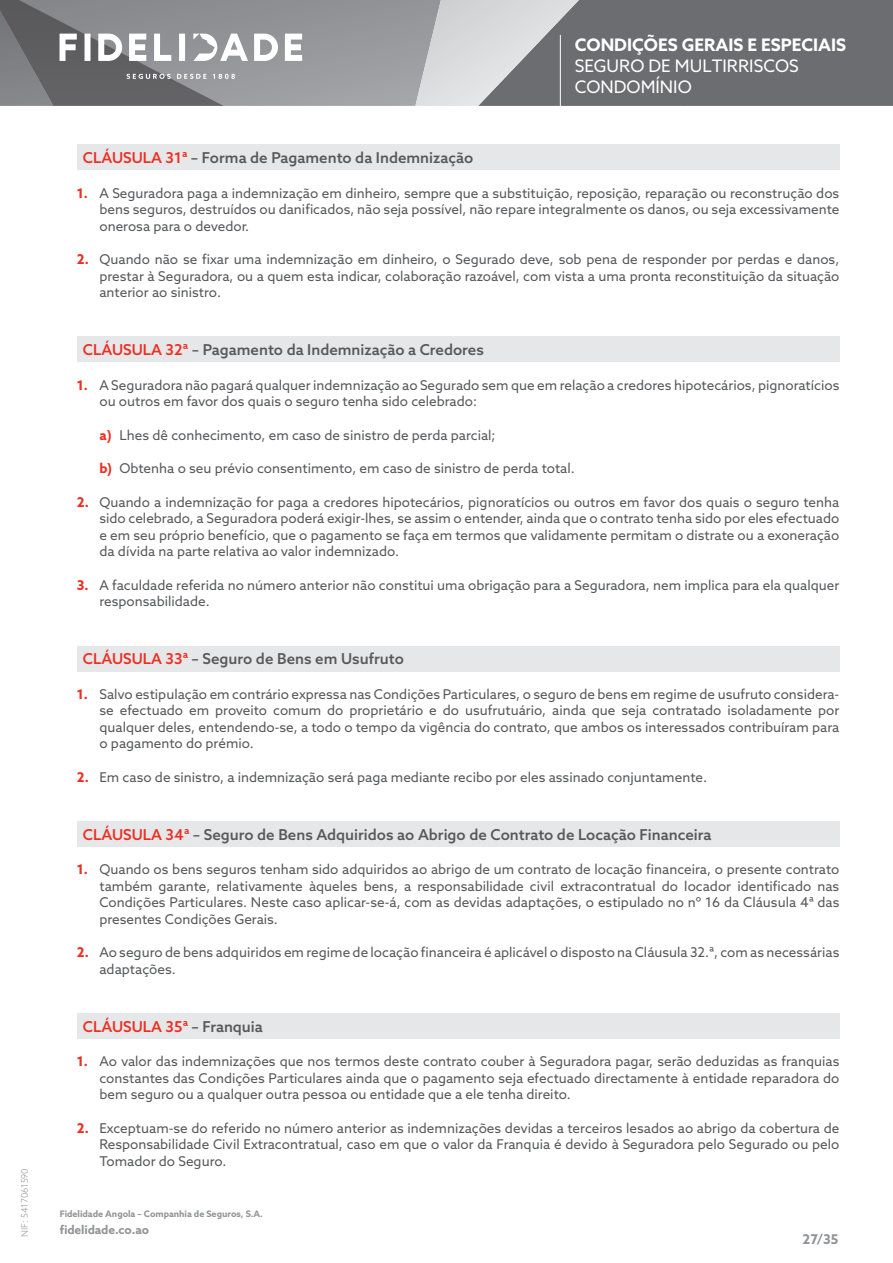
<style>
.page{position:relative;width:893px;height:1263px;background:#fff}
.page>*{position:absolute;margin:0;border:0;box-sizing:border-box;transform-origin:0 0}
.t1{font:17.25px/20.7px "Azo Sans";color:#fff}
.t2{font:700 17.25px "Azo Sans";color:#fff}
.clausula{font:500 15px "Azo Sans";color:#57585a}
.clausula-2{font:500 15px "Azo Sans";color:#ee2e22}
.Texto_Normal{font:13.5px/16.5px "Azo Sans";color:#57585a;text-align:justify}
.t3{font:700 13.5px "Azo Sans";color:#939598}
.t4{font:700 12px "Azo Sans";letter-spacing:-.01em;color:#939598}
.t5{font:700 9px "Azo Sans";letter-spacing:-.005em;color:#939598}
.t6{font:300 9px "Azo Sans";letter-spacing:-.005em;color:#939598}
.s1{color:#ee2e22}
.s2{font-weight:700;color:#ee2e22}
.s3{color:#57585a}
</style>
<div class="page">
<svg style="left:302px;top:0;width:113px;height:106px;background:#999a9e"></svg>
<svg style="left:415px;top:0;width:478px;height:106px;background:#848588"></svg>
<svg style="left:0;top:0;width:302px;height:106px;background:#8b8d8f"></svg>
<hr style="left:560px;top:35px;width:1px;height:72px;background:#fff">
<div style="left:77px;top:145px;width:762px;height:25px;background:#e6e7e9"></div>
<div style="left:77px;top:337px;width:762px;height:25px;background:#e6e7e9"></div>
<div style="left:77px;top:646px;width:762px;height:25px;background:#e6e7e9"></div>
<div style="left:77px;top:821px;width:762px;height:26px;background:#e6e7e9"></div>
<div style="left:77px;top:1013px;width:762px;height:26px;background:#e6e7e9"></div>
<p class="t6" style="left:19px;top:1237px;width:70px;rotate:-90deg">NIF: 5417061590</p>
<p class="t2" style="left:575px;top:34px;width:273px">CONDIÇÕES GERAIS E ESPECIAIS</p>
<p class="t1" style="left:575px;top:55px;width:226px">SEGURO DE MULTIRRISCOS<br>CONDOMÍNIO</p>
<p class="clausula" style="left:83px;top:148px;width:392px"><span class="s1">CLÁUSULA 31ª</span> – Forma de Pagamento da Indemnização</p>
<p class="Texto_Normal" style="left:99px;top:184px;width:741px;text-indent:-22px"><span class="s2">1.</span> A Seguradora paga a indemnização em dinheiro, sempre que a substituição, reposição, reparação ou reconstrução dos bens seguros, destruídos ou danificados, não seja possível, não repare integralmente os danos, ou seja excessivamente onerosa para o devedor.</p>
<p class="Texto_Normal" style="left:99px;top:251px;width:741px;text-indent:-22px"><span class="s2">2.</span> Quando não se fixar uma indemnização em dinheiro, o Segurado deve, sob pena de responder por perdas e danos, prestar à Seguradora, ou a quem esta indicar, colaboração razoável, com vista a uma pronta reconstituição da situação anterior ao sinistro.</p>
<p class="clausula" style="left:83px;top:340px;width:402px"><span class="s1">CLÁUSULA 32ª</span> – Pagamento da Indemnização a Credores</p>
<p class="Texto_Normal" style="left:99px;top:376px;width:741px;text-indent:-22px"><span class="s2">1.</span> A Seguradora não pagará qualquer indemnização ao Segurado sem que em relação a credores hipotecários, pignoratícios ou outros em favor dos quais o seguro tenha sido celebrado:</p>
<p class="Texto_Normal" style="left:99px;top:426px;width:398px"><span class="s2">a)</span> Lhes dê conhecimento, em caso de sinistro de perda parcial;</p>
<p class="Texto_Normal" style="left:99px;top:460px;width:477px"><span class="s2">b)</span> Obtenha o seu prévio consentimento, em caso de sinistro de perda total.</p>
<p class="Texto_Normal" style="left:99px;top:493px;width:741px;text-indent:-22px"><span class="s2">2.</span> Quando a indemnização for paga a credores hipotecários, pignoratícios ou outros em favor dos quais o seguro tenha sido celebrado, a Seguradora poderá exigir-lhes, se assim o entender, ainda que o contrato tenha sido por eles efectuado e em seu próprio benefício, que o pagamento se faça em termos que validamente permitam o distrate ou a exoneração da dívida na parte relativa ao valor indemnizado.</p>
<p class="Texto_Normal" style="left:99px;top:576px;width:741px;text-indent:-22px"><span class="s2">3.</span> A faculdade referida no número anterior não constitui uma obrigação para a Seguradora, nem implica para ela qualquer responsabilidade.</p>
<p class="clausula" style="left:83px;top:649px;width:322px"><span class="s1">CLÁUSULA 33ª</span> – Seguro de Bens em Usufruto</p>
<p class="Texto_Normal" style="left:99px;top:685px;width:741px;text-indent:-22px"><span class="s2">1.</span> Salvo estipulação em contrário expressa nas Condições Particulares, o seguro de bens em regime de usufruto considera&shy;se efectuado em proveito comum do proprietário e do usufrutuário, ainda que seja contratado isoladamente por qualquer deles, entendendo-se, a todo o tempo da vigência do contrato, que ambos os interessados contribuíram para o pagamento do prémio.</p>
<p class="Texto_Normal" style="left:77px;top:768px;width:632px"><span class="s2">2.</span> Em caso de sinistro, a indemnização será paga mediante recibo por eles assinado conjuntamente.</p>
<p class="clausula" style="left:83px;top:825px;width:630px"><span class="s1">CLÁUSULA 34ª</span> – Seguro de Bens Adquiridos ao Abrigo de Contrato de Locação Financeira</p>
<p class="Texto_Normal" style="left:99px;top:861px;width:741px;text-indent:-22px"><span class="s2">1.</span> Quando os bens seguros tenham sido adquiridos ao abrigo de um contrato de locação financeira, o presente contrato também garante, relativamente àqueles bens, a responsabilidade civil extracontratual do locador identificado nas Condições Particulares. Neste caso aplicar-se-á, com as devidas adaptações, o estipulado no nº 16 da Cláusula 4ª das presentes Condições Gerais.</p>
<p class="Texto_Normal" style="left:99px;top:944px;width:741px;text-indent:-22px"><span class="s2">2.</span> Ao seguro de bens adquiridos em regime de locação financeira é aplicável o disposto na Cláusula 32.ª, com as necessárias adaptações.</p>
<p class="clausula-2" style="left:83px;top:1017px;width:181px">CLÁUSULA 35ª <span class="s3">– Franquia</span></p>
<p class="Texto_Normal" style="left:99px;top:1053px;width:741px;text-indent:-22px"><span class="s2">1.</span> Ao valor das indemnizações que nos termos deste contrato couber à Seguradora pagar, serão deduzidas as franquias constantes das Condições Particulares ainda que o pagamento seja efectuado directamente à entidade reparadora do bem seguro ou a qualquer outra pessoa ou entidade que a ele tenha direito.</p>
<p class="Texto_Normal" style="left:99px;top:1120px;width:741px;text-indent:-22px"><span class="s2">2.</span> Exceptuam-se do referido no número anterior as indemnizações devidas a terceiros lesados ao abrigo da cobertura de Responsabilidade Civil Extracontratual, caso em que o valor da Franquia é devido à Seguradora pelo Segurado ou pelo Tomador do Seguro.</p>
<p class="t5" style="left:60px;top:1207px;width:205px">Fidelidade Angola – Companhia de Seguros, S.A.</p>
<p class="t4" style="left:60px;top:1222px;width:91px">fidelidade.co.ao</p>
<p class="t3" style="left:803px;top:1230px;width:37px">27/35</p>
</div>
